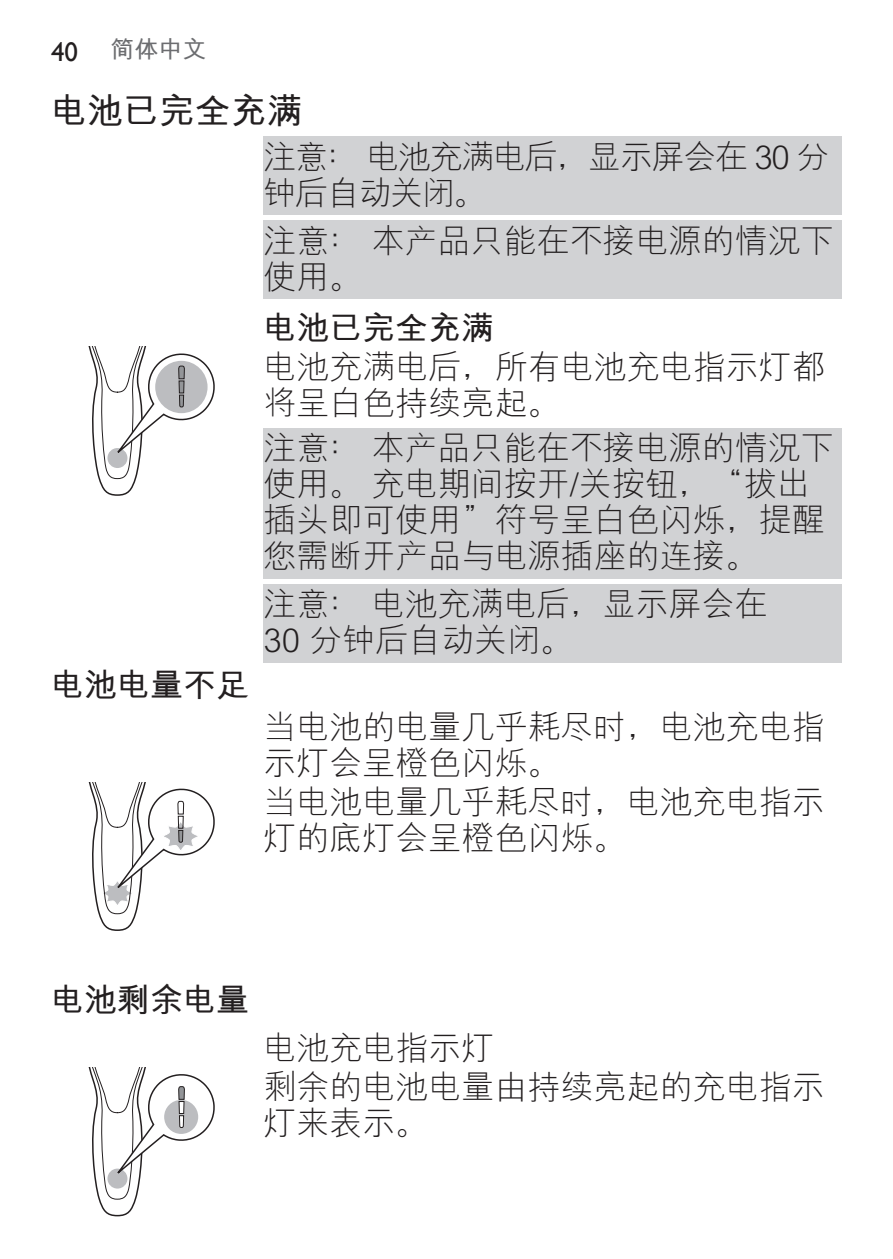
<style>
.page{position:relative;width:893px;height:1259px;background:#fff}
.page>*{position:absolute;margin:0;border:0;box-sizing:border-box;transform-origin:0 0}
.t1{font:36px "M Hei GB Bold";color:#231f20}
.t2{font:33px/36px "M Hei GB Light";color:#231f20}
.t3{font:33px/36px "M Hei GB Light";letter-spacing:-.04em;color:#231f20}
.t4{font:33px "M Hei GB Bold";color:#231f20}
.t5{font:27px "Gill Sans Alt One WGL";color:#231f20}
.t6{font:24px "M Hei GB Bold";color:#6c6d70}
</style>
<div class="page">
<div style="left:264px;top:136px;width:578px;height:79px;background:#d1d2d4"></div>
<div style="left:264px;top:220px;width:578px;height:79px;background:#d1d2d4"></div>
<div style="left:264px;top:427px;width:578px;height:151px;background:#d1d2d4"></div>
<div style="left:264px;top:583px;width:578px;height:79px;background:#d1d2d4"></div>
<svg style="left:88px;top:347px;width:127px;height:149px"></svg>
<div style="left:179px;top:381px;width:5px;height:12px;background:#939598"></div>
<div style="left:179px;top:380px;width:5px;height:13px;border:1px solid #231f20"></div>
<svg style="left:88px;top:782px;width:127px;height:149px"></svg>
<svg style="left:88px;top:1067px;width:127px;height:150px"></svg>
<div style="left:179px;top:1101px;width:5px;height:12px;background:#fff"></div>
<div style="left:179px;top:1101px;width:5px;height:13px;border:1px solid #231f20"></div>
<p class="t6" style="left:111px;top:37px;width:98px">简体中文</p>
<p class="t5" style="left:51px;top:33px;width:28px">40</p>
<p class="t1" style="left:51px;top:92px;width:254px">电池已完全充满</p>
<p class="t3" style="left:264px;top:139px;width:567px">注意： 电池充满电后，显示屏会在 30 分钟后自动关闭。</p>
<p class="t2" style="left:264px;top:223px;width:572px">注意： 本产品只能在不接电源的情况下使用。</p>
<p class="t4" style="left:264px;top:311px;width:232px">电池已完全充满</p>
<p class="t2" style="left:264px;top:349px;width:562px">电池充满电后，所有电池充电指示灯都将呈白色持续亮起。</p>
<p class="t2" style="left:264px;top:430px;width:572px">注意： 本产品只能在不接电源的情况下使用。 充电期间按开/关按钮，“拔出插头即可使用”符号呈白色闪烁，提醒您需断开产品与电源插座的连接。</p>
<p class="t2" style="left:264px;top:586px;width:506px">注意： 电池充满电后，显示屏会在<br>30 分钟后自动关闭。</p>
<p class="t4" style="left:51px;top:668px;width:199px">电池电量不足</p>
<p class="t2" style="left:264px;top:710px;width:562px">当电池的电量几乎耗尽时，电池充电指示灯会呈橙色闪烁。</p>
<p class="t2" style="left:264px;top:785px;width:562px">当电池电量几乎耗尽时，电池充电指示灯的底灯会呈橙色闪烁。</p>
<p class="t4" style="left:51px;top:983px;width:199px">电池剩余电量</p>
<p class="t2" style="left:264px;top:1029px;width:562px;line-height:39px">电池充电指示灯<br>剩余的电池电量由持续亮起的充电指示</p>
<p class="t2" style="left:264px;top:1106px;width:166px">灯来表示。</p>
</div>
